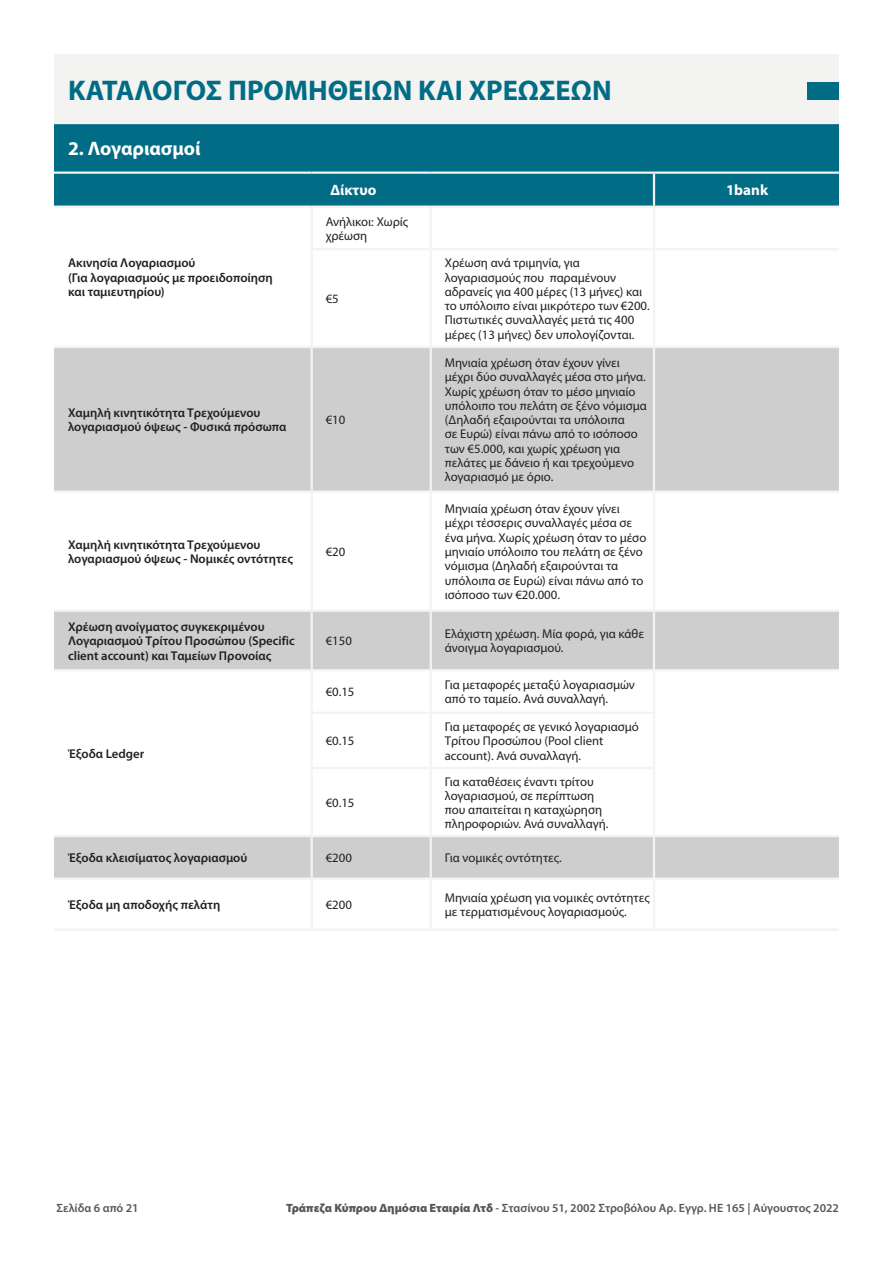
<style>
.page{position:relative;width:893px;height:1263px;background:#fff}
.page>*{position:absolute;margin:0;border:0;box-sizing:border-box;transform-origin:0 0}
.t1{font:700 28.5px "Myriad Pro";color:#006c85}
.t2{font:700 19.5px "Myriad Pro";color:#fff}
.t3{font:700 15px "Myriad Pro";color:#fff}
.t4{font:12.75px/14.2px "Myriad Pro";color:#231f20}
.t5{font:600 12.75px/14.2px "Myriad Pro";color:#231f20}
.t6{font:600 12px "Myriad Pro";color:#575755}
.s1{font-weight:900}
</style>
<div class="page">
<div style="left:54px;top:54px;width:785px;height:70px;background:#f3f3f1"></div>
<div style="left:54px;top:124px;width:785px;height:82px;background:#006c85"></div>
<svg style="left:54px;top:348px;width:785px;height:529px"></svg>
<hr style="left:54px;top:172px;width:258px;height:2px;background:#f3f3f1">
<hr style="left:312px;top:172px;width:119px;height:2px;background:#f3f3f1">
<hr style="left:431px;top:172px;width:223px;height:2px;background:#f3f3f1">
<hr style="left:654px;top:172px;width:185px;height:2px;background:#f3f3f1">
<hr style="left:653px;top:174px;width:2px;height:32px;background:#f3f3f1">
<hr style="left:54px;top:206px;width:258px;height:2px;background:#f3f3f1">
<hr style="left:312px;top:206px;width:119px;height:2px;background:#f3f3f1">
<hr style="left:311px;top:208px;width:2px;height:40px;background:#f3f3f1">
<hr style="left:431px;top:206px;width:223px;height:2px;background:#f3f3f1">
<hr style="left:430px;top:208px;width:2px;height:40px;background:#f3f3f1">
<hr style="left:654px;top:206px;width:185px;height:2px;background:#f3f3f1">
<hr style="left:653px;top:208px;width:2px;height:40px;background:#f3f3f1">
<hr style="left:311px;top:248px;width:120px;height:2px;background:#f3f3f1">
<hr style="left:311px;top:250px;width:2px;height:96px;background:#f3f3f1">
<hr style="left:431px;top:248px;width:223px;height:2px;background:#f3f3f1">
<hr style="left:430px;top:250px;width:2px;height:96px;background:#f3f3f1">
<hr style="left:654px;top:248px;width:185px;height:2px;background:#f3f3f1">
<hr style="left:653px;top:250px;width:2px;height:96px;background:#f3f3f1">
<hr style="left:54px;top:346px;width:258px;height:2px;background:#f3f3f1">
<hr style="left:312px;top:346px;width:119px;height:2px;background:#f3f3f1">
<hr style="left:311px;top:348px;width:2px;height:142px;background:#f3f3f1">
<hr style="left:431px;top:346px;width:223px;height:2px;background:#f3f3f1">
<hr style="left:430px;top:348px;width:2px;height:142px;background:#f3f3f1">
<hr style="left:654px;top:346px;width:185px;height:2px;background:#f3f3f1">
<hr style="left:653px;top:348px;width:2px;height:142px;background:#f3f3f1">
<hr style="left:54px;top:490px;width:258px;height:3px;background:#f3f3f1">
<hr style="left:312px;top:490px;width:119px;height:3px;background:#f3f3f1">
<hr style="left:311px;top:493px;width:2px;height:116px;background:#f3f3f1">
<hr style="left:431px;top:490px;width:223px;height:3px;background:#f3f3f1">
<hr style="left:430px;top:493px;width:2px;height:116px;background:#f3f3f1">
<hr style="left:654px;top:490px;width:185px;height:3px;background:#f3f3f1">
<hr style="left:653px;top:493px;width:2px;height:116px;background:#f3f3f1">
<hr style="left:54px;top:609px;width:258px;height:3px;background:#f3f3f1">
<hr style="left:312px;top:609px;width:119px;height:3px;background:#f3f3f1">
<hr style="left:311px;top:612px;width:2px;height:57px;background:#f3f3f1">
<hr style="left:431px;top:609px;width:223px;height:3px;background:#f3f3f1">
<hr style="left:430px;top:612px;width:2px;height:57px;background:#f3f3f1">
<hr style="left:654px;top:609px;width:185px;height:3px;background:#f3f3f1">
<hr style="left:653px;top:612px;width:2px;height:57px;background:#f3f3f1">
<hr style="left:54px;top:669px;width:258px;height:2px;background:#f3f3f1">
<hr style="left:312px;top:669px;width:119px;height:2px;background:#f3f3f1">
<hr style="left:311px;top:671px;width:2px;height:41px;background:#f3f3f1">
<hr style="left:431px;top:669px;width:223px;height:2px;background:#f3f3f1">
<hr style="left:430px;top:671px;width:2px;height:41px;background:#f3f3f1">
<hr style="left:654px;top:669px;width:185px;height:2px;background:#f3f3f1">
<hr style="left:653px;top:671px;width:2px;height:41px;background:#f3f3f1">
<hr style="left:311px;top:712px;width:120px;height:2px;background:#f3f3f1">
<hr style="left:311px;top:714px;width:2px;height:53px;background:#f3f3f1">
<hr style="left:431px;top:712px;width:224px;height:2px;background:#f3f3f1">
<hr style="left:430px;top:714px;width:2px;height:53px;background:#f3f3f1">
<hr style="left:653px;top:714px;width:2px;height:53px;background:#f3f3f1">
<hr style="left:311px;top:767px;width:120px;height:2px;background:#f3f3f1">
<hr style="left:311px;top:769px;width:2px;height:66px;background:#f3f3f1">
<hr style="left:431px;top:767px;width:224px;height:2px;background:#f3f3f1">
<hr style="left:430px;top:769px;width:2px;height:66px;background:#f3f3f1">
<hr style="left:653px;top:769px;width:2px;height:66px;background:#f3f3f1">
<hr style="left:54px;top:835px;width:258px;height:2px;background:#f3f3f1">
<hr style="left:312px;top:835px;width:119px;height:2px;background:#f3f3f1">
<hr style="left:311px;top:837px;width:2px;height:40px;background:#f3f3f1">
<hr style="left:431px;top:835px;width:223px;height:2px;background:#f3f3f1">
<hr style="left:430px;top:837px;width:2px;height:40px;background:#f3f3f1">
<hr style="left:654px;top:835px;width:185px;height:2px;background:#f3f3f1">
<hr style="left:653px;top:837px;width:2px;height:40px;background:#f3f3f1">
<hr style="left:54px;top:877px;width:258px;height:3px;background:#f3f3f1">
<hr style="left:312px;top:877px;width:119px;height:3px;background:#f3f3f1">
<hr style="left:311px;top:880px;width:2px;height:48px;background:#f3f3f1">
<hr style="left:431px;top:877px;width:223px;height:3px;background:#f3f3f1">
<hr style="left:430px;top:880px;width:2px;height:48px;background:#f3f3f1">
<hr style="left:654px;top:877px;width:185px;height:3px;background:#f3f3f1">
<hr style="left:653px;top:880px;width:2px;height:48px;background:#f3f3f1">
<hr style="left:54px;top:928px;width:258px;height:3px;background:#f3f3f1">
<hr style="left:312px;top:928px;width:119px;height:3px;background:#f3f3f1">
<hr style="left:431px;top:928px;width:223px;height:3px;background:#f3f3f1">
<hr style="left:654px;top:928px;width:185px;height:3px;background:#f3f3f1">
<div style="left:808px;top:82px;width:31px;height:17px;background:#006c85"></div>
<h1 class="t1" style="left:68px;top:74px;width:545px">ΚΑΤΑΛΟΓΟΣ ΠΡΟΜΗΘΕΙΩΝ ΚΑΙ ΧΡΕΩΣΕΩΝ</h1>
<h2 class="t2" style="left:68px;top:138px;width:134px">2. Λογαριασμοί</h2>
<p class="t5" style="left:68px;top:256px;width:206px">Ακινησία Λογαριασμού<br>(Για λογαριασμούς με προειδοποίηση και ταμιευτηρίου)</p>
<p class="t3" style="left:330px;top:182px;width:48px">Δίκτυο</p>
<p class="t3" style="left:726px;top:182px;width:44px">1bank</p>
<p class="t4" style="left:326px;top:214px;width:84px">Ανήλικοι: Χωρίς χρέωση</p>
<p class="t4" style="left:326px;top:291px;width:15px">€5</p>
<p class="t4" style="left:445px;top:256px;width:206px">Χρέωση ανά τριμηνία, για λογαριασμούς που παραμένουν αδρανείς για 400 μέρες (13 μήνες) και το υπόλοιπο είναι μικρότερο των €200.<br>Πιστωτικές συναλλαγές μετά τις 400 μέρες (13 μήνες) δεν υπολογίζονται.</p>
<p class="t5" style="left:68px;top:405px;width:220px">Χαμηλή κινητικότητα Τρεχούμενου λογαριασμού όψεως - Φυσικά πρόσωπα</p>
<p class="t4" style="left:326px;top:412px;width:21px">€10</p>
<p class="t5" style="left:68px;top:537px;width:226px">Χαμηλή κινητικότητα Τρεχούμενου λογαριασμού όψεως - Νομικές οντότητες</p>
<p class="t4" style="left:326px;top:544px;width:21px">€20</p>
<p class="t4" style="left:445px;top:355px;width:204px">Μηνιαία χρέωση όταν έχουν γίνει μέχρι δύο συναλλαγές μέσα στο μήνα.<br>Χωρίς χρέωση όταν το μέσο μηνιαίο υπόλοιπο του πελάτη σε ξένο νόμισμα (Δηλαδή εξαιρούνται τα υπόλοιπα<br>σε Ευρώ) είναι πάνω από το ισόποσο των €5.000, και χωρίς χρέωση για πελάτες με δάνειο ή και τρεχούμενο λογαριασμό με όριο.</p>
<p class="t4" style="left:445px;top:502px;width:203px">Μηνιαία χρέωση όταν έχουν γίνει μέχρι τέσσερις συναλλαγές μέσα σε ένα μήνα. Χωρίς χρέωση όταν το μέσο μηνιαίο υπόλοιπο του πελάτη σε ξένο νόμισμα (Δηλαδή εξαιρούνται τα υπόλοιπα σε Ευρώ) είναι πάνω από το ισόποσο των €20.000.</p>
<p class="t5" style="left:68px;top:619px;width:228px">Χρέωση ανοίγματος συγκεκριμένου<br>Λογαριασμού Τρίτου Προσώπου (Specific client account) και Ταμείων Προνοίας</p>
<p class="t5" style="left:68px;top:746px;width:78px">Έξοδα Ledger</p>
<p class="t4" style="left:326px;top:634px;width:28px">€150</p>
<p class="t4" style="left:445px;top:627px;width:201px">Ελάχιστη χρέωση. Μία φορά, για κάθε άνοιγμα λογαριασμού.</p>
<p class="t4" style="left:326px;top:685px;width:30px">€0.15</p>
<p class="t4" style="left:445px;top:678px;width:192px">Για μεταφορές μεταξύ λογαριασμών από το ταμείο. Ανά συναλλαγή.</p>
<p class="t4" style="left:326px;top:734px;width:30px">€0.15</p>
<p class="t4" style="left:445px;top:719px;width:196px">Για μεταφορές σε γενικό λογαριασμό<br>Τρίτου Προσώπου (Pool client account). Ανά συναλλαγή.</p>
<p class="t4" style="left:326px;top:795px;width:30px">€0.15</p>
<p class="t4" style="left:445px;top:774px;width:165px">Για καταθέσεις έναντι τρίτου λογαριασμού, σε περίπτωση που απαιτείται η καταχώρηση πληροφοριών. Ανά συναλλαγή.</p>
<p class="t5" style="left:68px;top:850px;width:181px">Έξοδα κλεισίματος λογαριασμού</p>
<p class="t4" style="left:326px;top:851px;width:28px">€200</p>
<p class="t4" style="left:445px;top:851px;width:118px">Για νομικές οντότητες.</p>
<p class="t5" style="left:68px;top:897px;width:154px">Έξοδα μη αποδοχής πελάτη</p>
<p class="t4" style="left:326px;top:897px;width:28px">€200</p>
<p class="t4" style="left:445px;top:890px;width:206px">Μηνιαία χρέωση για νομικές οντότητες με τερματισμένους λογαριασμούς.</p>
<p class="t6" style="left:56px;top:1201px;width:84px">Σελίδα 6 από 21</p>
<p class="t6" style="left:286px;top:1201px;width:554px"><span class="s1">Τράπεζα Κύπρου Δημόσια Εταιρία Λτδ</span> - Στασίνου 51, 2002 Στροβόλου Αρ. Εγγρ. ΗΕ 165 | Αύγουστος 2022</p>
</div>
